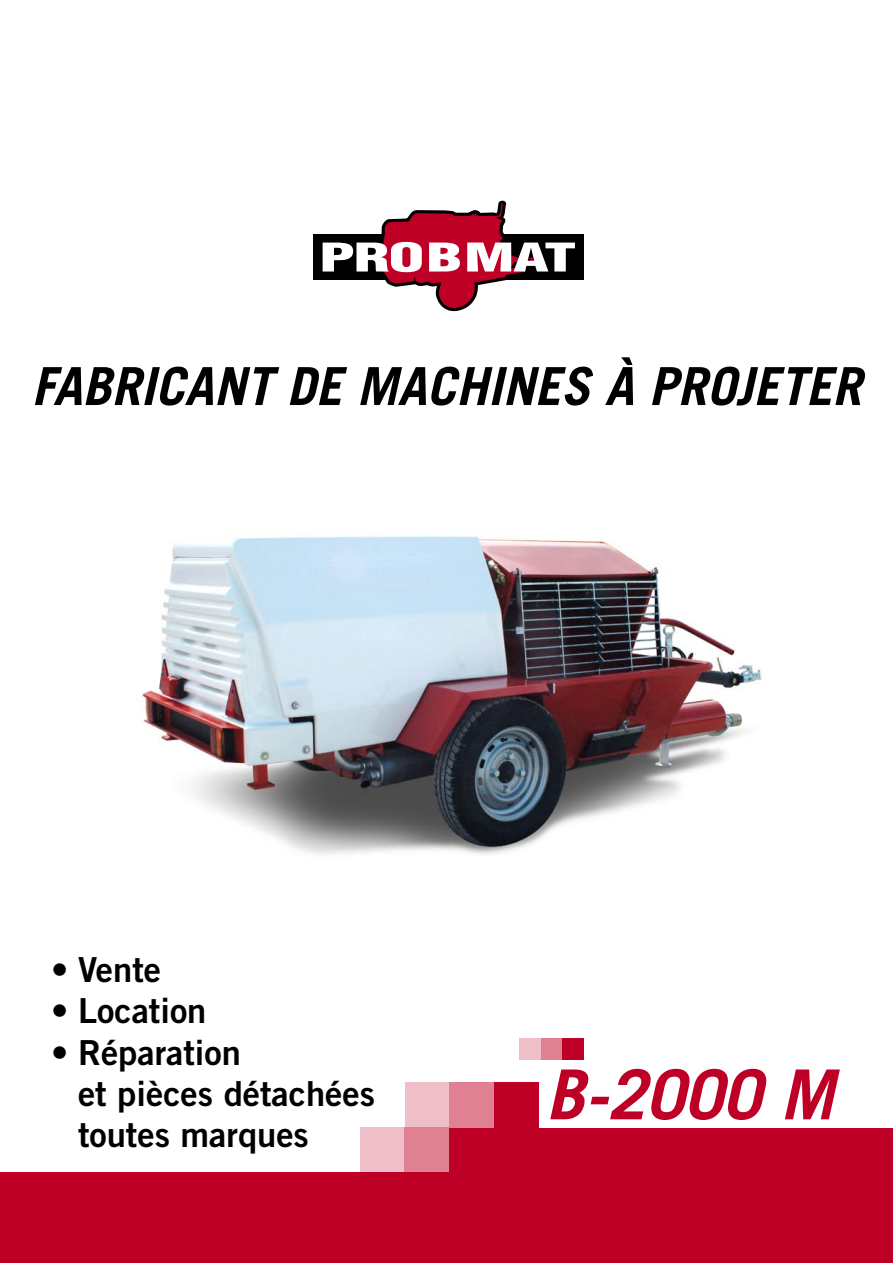
<style>
.page{position:relative;width:893px;height:1263px;background:#fff}
.page>*{position:absolute;margin:0;border:0;box-sizing:border-box;transform-origin:0 0}
.t1{font:italic 700 69px "Trade Gothic";color:#be0027}
.t2{font:italic 700 52.5px "Trade Gothic";color:#000}
.t3{font:34.5px "Trade Gothic Bold Two";color:#000}
</style>
<div class="page">
<img style="left:142px;top:536px;width:620px;height:318px">
<div style="left:541px;top:1038px;width:21px;height:22px;background:#df8093"></div>
<div style="left:520px;top:1038px;width:21px;height:22px;background:#efbfc9"></div>
<div style="left:360px;top:1128px;width:45px;height:51px;background:#efbfc9"></div>
<div style="left:405px;top:1083px;width:45px;height:51px;background:#efbfc9"></div>
<div style="left:404px;top:1128px;width:45px;height:51px;background:#df8093"></div>
<div style="left:449px;top:1083px;width:45px;height:51px;background:#df8093"></div>
<div style="left:0;top:1172px;width:893px;height:91px;background:#be0027"></div>
<div style="left:449px;top:1128px;width:444px;height:59px;background:#be0027"></div>
<div style="left:494px;top:1083px;width:45px;height:51px;background:#be0027"></div>
<div style="left:562px;top:1038px;width:22px;height:22px;background:#be0027"></div>
<div style="left:313px;top:234px;width:270px;height:46px;background:#000"></div>
<svg style="left:323px;top:200px;width:252px;height:111px"></svg>
<p class="t2" style="left:32px;top:354px;width:831px">FABRICANT DE MACHINES À PROJETER</p>
<p class="t3" style="left:51px;top:948px;width:112px">• Vente</p>
<p class="t3" style="left:51px;top:989px;width:157px">• Location</p>
<p class="t3" style="left:51px;top:1031px;width:191px">• Réparation</p>
<p class="t3" style="left:78px;top:1072px;width:299px">et pièces détachées</p>
<p class="t3" style="left:78px;top:1113px;width:232px">toutes marques</p>
<p class="t1" style="left:546px;top:1052px;width:289px">B-2000 M</p>
</div>
